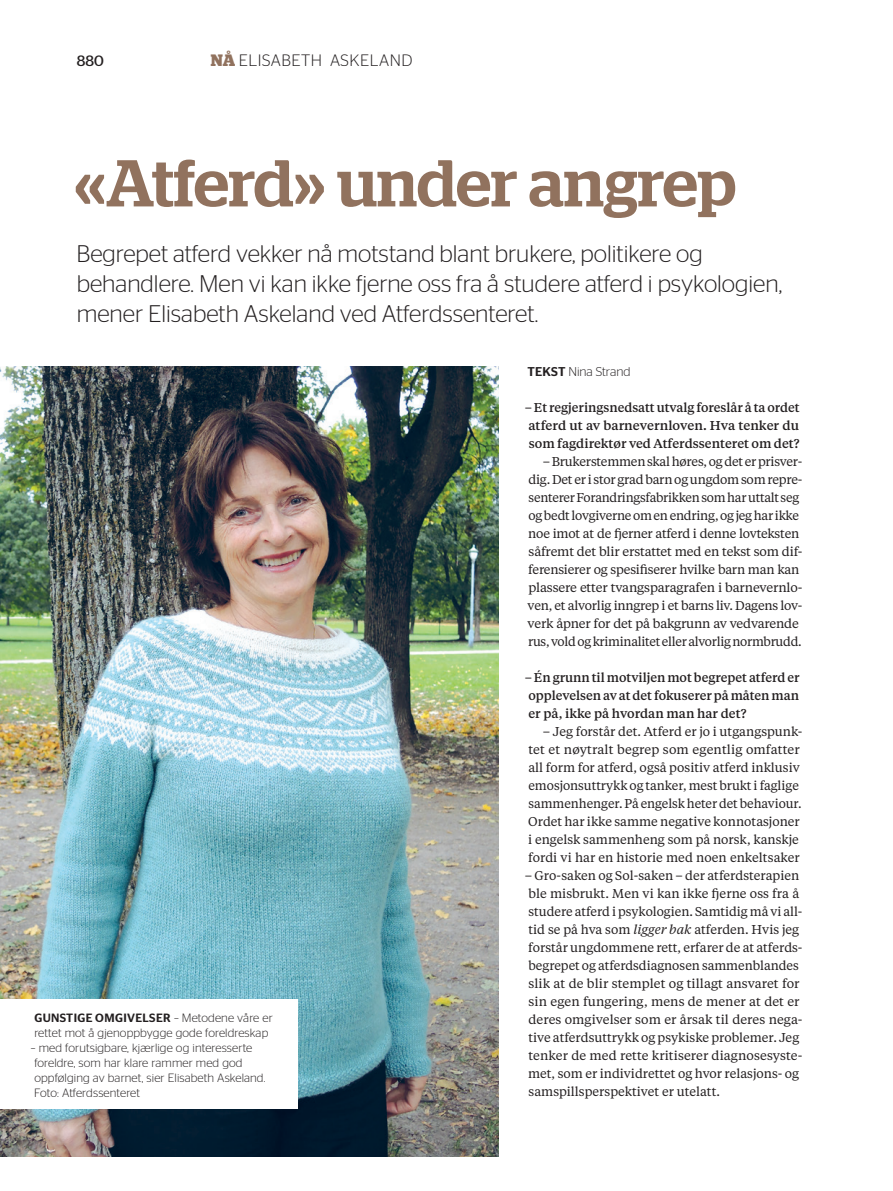
<style>
.page{position:relative;width:893px;height:1191px;background:#fff}
.page>*{position:absolute;margin:0;border:0;box-sizing:border-box;transform-origin:0 0}
.t1{font:500 66px "Stag";color:#91725e}
.t2{font:300 24px/30px "Stag Sans";color:#231f20}
.t3{font:300 16.5px "Stag Sans";letter-spacing:.03em;color:#231f20}
.t4{font:15px "Stag";color:#231f20}
.t5{font:12.75px/18px "Tiempos Text";letter-spacing:-.005em;color:#231f20}
.t6{font:500 12.75px/18px "Tiempos Text";color:#231f20;text-align:justify}
.t7{font:300 12.75px "Stag Sans";color:#231f20}
.t8{font:300 12px/15px "Stag Sans";letter-spacing:.01em;color:#231f20}
.s1{font-family:"Stag";font-weight:700;color:#91725e}
.s2{font-weight:500}
.s3{font-style:italic}
</style>
<div class="page">
<img style="left:0;top:366px;width:498px;height:791px">
<div style="left:0;top:999px;width:298px;height:110px;background:#fff"></div>
<p class="t4" style="left:77px;top:52px;width:28px">880</p>
<p class="t3" style="left:211px;top:51px;width:203px"><span class="s1">NÅ</span> ELISABETH ASKELAND</p>
<h1 class="t1" style="left:74px;top:144px;width:664px">«Atferd» under angrep</h1>
<h2 class="t2" style="left:76px;top:238px;width:707px">Begrepet atferd vekker nå motstand blant brukere, politikere og behandlere. Men vi kan ikke fjerne oss fra å studere atferd i psykologien, mener Elisabeth Askeland ved Atferdssenteret.</h2>
<p class="t8" style="left:34px;top:1009px;width:240px"><span class="s2">GUNSTIGE OMGIVELSER</span> – Metodene våre er rettet mot å gjenoppbygge gode foreldreskap</p>
<p class="t8" style="left:31px;top:1039px;width:236px">– med forutsigbare, kjærlige og interesserte foreldre, som har klare rammer med god oppfølging av barnet, sier Elisabeth Askeland.<br>Foto: Atferdssenteret</p>
<p class="t7" style="left:527px;top:364px;width:105px"><span class="s2">TEKST</span> Nina Strand</p>
<p class="t6" style="left:525px;top:398px;width:276px">– Et regjeringsnedsatt utvalg foreslår å ta ordet atferd ut av barnevernloven. Hva tenker du som fagdirektør ved Atferdssenteret om det?</p>
<p class="t5" style="left:528px;top:452px;width:276px;text-indent:15px">– Brukerstemmen skal høres, og det er prisver&shy;dig. Det er i stor grad barn og ungdom som repre&shy;senterer Forandringsfabrikken som har uttalt seg og bedt lovgiverne om en endring, og jeg har ikke noe imot at de fjerner atferd i denne lovteksten såfremt det blir erstattet med en tekst som dif&shy;ferensierer og spesifiserer hvilke barn man kan plassere etter tvangsparagrafen i barnevernlo&shy;ven, et alvorlig inngrep i et barns liv. Dagens lov&shy;verk åpner for det på bakgrunn av vedvarende rus, vold og kriminalitet eller alvorlig normbrudd.</p>
<p class="t6" style="left:525px;top:668px;width:276px">– Én grunn til motviljen mot begrepet atferd er opplevelsen av at det fokuserer på måten man er på, ikke på hvordan man har det?</p>
<p class="t5" style="left:528px;top:722px;width:276px;text-indent:15px">– Jeg forstår det. Atferd er jo i utgangspunk&shy;tet et nøytralt begrep som egentlig omfatter all form for atferd, også positiv atferd inklusiv emosjonsuttrykk og tanker, mest brukt i faglige sammenhenger. På engelsk heter det behaviour.<br>Ordet har ikke samme negative konnotasjoner i engelsk sammenheng som på norsk, kanskje fordi vi har en historie med noen enkeltsaker</p>
<p class="t5" style="left:525px;top:866px;width:279px">– Gro-saken og Sol-saken – der atferdsterapien ble misbrukt. Men vi kan ikke fjerne oss fra å studere atferd i psykologien. Samtidig må vi all&shy;tid se på hva som <span class="s3">ligger bak</span> atferden. Hvis jeg forstår ungdommene rett, erfarer de at atferds&shy;begrepet og atferdsdiagnosen sammenblandes slik at de blir stemplet og tillagt ansvaret for sin egen fungering, mens de mener at det er deres omgivelser som er årsak til deres nega&shy;tive atferdsuttrykk og psykiske problemer. Jeg tenker de med rette kritiserer diagnosesyste&shy;met, som er individrettet og hvor relasjons- og samspillsperspektivet er utelatt.</p>
</div>
